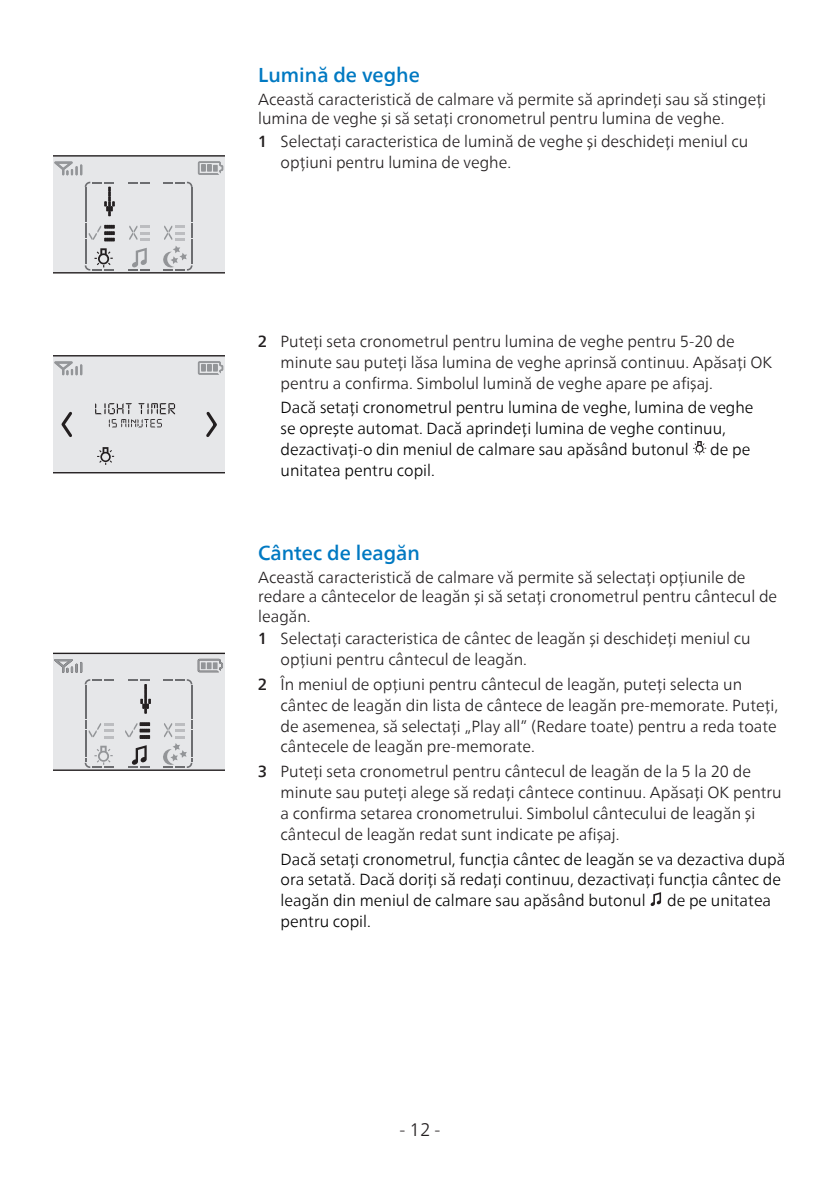
<style>
.page{position:relative;width:840px;height:1191px;background:#fff}
.page>*{position:absolute;margin:0;border:0;box-sizing:border-box;transform-origin:0 0}
.Heading_3{font:500 20px "Neue Frutiger World";color:#0079c2}
.t1{font:300 18px "Neue Frutiger World";color:#231f20}
.Body_Text{font:300 16px/20.8px "Neue Frutiger World";color:#231f20}
.List_Continue{font:300 16px/20.8px "Neue Frutiger World";color:#000101}
.s1{font-weight:500}
</style>
<div class="page">
<svg style="left:693px;top:441px;width:12px;height:14px"></svg>
<svg style="left:660px;top:892px;width:2px;height:12px"></svg>
<svg style="left:650px;top:892px;width:10px;height:14px"></svg>
<svg style="left:54px;top:155px;width:170px;height:118px;background:#d9d9db"></svg>
<svg style="left:54px;top:355px;width:170px;height:118px;background:#dadbdd"></svg>
<svg style="left:54px;top:652px;width:170px;height:119px;background:#d8d9db"></svg>
<p class="Heading_3" style="left:258px;top:58px;width:163px">Lumină de veghe</p>
<p class="Body_Text" style="left:258px;top:90px;width:509px;line-height:19.2px">Această caracteristică de calmare vă permite să aprindeți sau să stingeți lumina de veghe și să setați cronometrul pentru lumina de veghe.</p>
<p class="Body_Text" style="left:280px;top:131px;width:469px;text-indent:-23px"><span class="s1">1</span> Selectați caracteristica de lumină de veghe și deschideți meniul cu opțiuni pentru lumina de veghe.</p>
<p class="Body_Text" style="left:280px;top:331px;width:493px;text-indent:-23px"><span class="s1">2</span> Puteți seta cronometrul pentru lumina de veghe pentru 5-20 de minute sau puteți lăsa lumina de veghe aprinsă continuu. Apăsați OK pentru a confirma. Simbolul lumină de veghe apare pe afișaj.</p>
<p class="List_Continue" style="left:280px;top:397px;width:474px">Dacă setați cronometrul pentru lumina de veghe, lumina de veghe se oprește automat. Dacă aprindeți lumina de veghe continuu, dezactivați-o din meniul de calmare sau apăsând butonul</p>
<p class="List_Continue" style="left:709px;top:439px;width:42px">de pe</p>
<p class="List_Continue" style="left:280px;top:460px;width:153px">unitatea pentru copil.</p>
<p class="Heading_3" style="left:258px;top:536px;width:163px">Cântec de leagăn</p>
<p class="Body_Text" style="left:258px;top:568px;width:520px;line-height:19.2px">Această caracteristică de calmare vă permite să selectați opțiunile de redare a cântecelor de leagăn și să setați cronometrul pentru cântecul de leagăn.</p>
<p class="Body_Text" style="left:280px;top:628px;width:471px;text-indent:-23px"><span class="s1">1</span> Selectați caracteristica de cântec de leagăn și deschideți meniul cu opțiuni pentru cântecul de leagăn.</p>
<p class="Body_Text" style="left:280px;top:674px;width:499px;text-indent:-23px"><span class="s1">2</span> În meniul de opțiuni pentru cântecul de leagăn, puteți selecta un cântec de leagăn din lista de cântece de leagăn pre-memorate. Puteți, de asemenea, să selectați „Play all” (Redare toate) pentru a reda toate cântecele de leagăn pre-memorate.</p>
<p class="Body_Text" style="left:280px;top:761px;width:502px;text-indent:-23px"><span class="s1">3</span> Puteți seta cronometrul pentru cântecul de leagăn de la 5 la 20 de minute sau puteți alege să redați cântece continuu. Apăsați OK pentru a confirma setarea cronometrului. Simbolul cântecului de leagăn și cântecul de leagăn redat sunt indicate pe afișaj.</p>
<p class="List_Continue" style="left:280px;top:848px;width:506px">Dacă setați cronometrul, funcția cântec de leagăn se va dezactiva după ora setată. Dacă doriți să redați continuu, dezactivați funcția cântec de leagăn din meniul de calmare sau apăsând butonul</p>
<p class="List_Continue" style="left:666px;top:890px;width:105px">de pe unitatea</p>
<p class="List_Continue" style="left:280px;top:911px;width:89px">pentru copil.</p>
<p class="t1" style="left:399px;top:1115px;width:42px">- 12 -</p>
</div>
